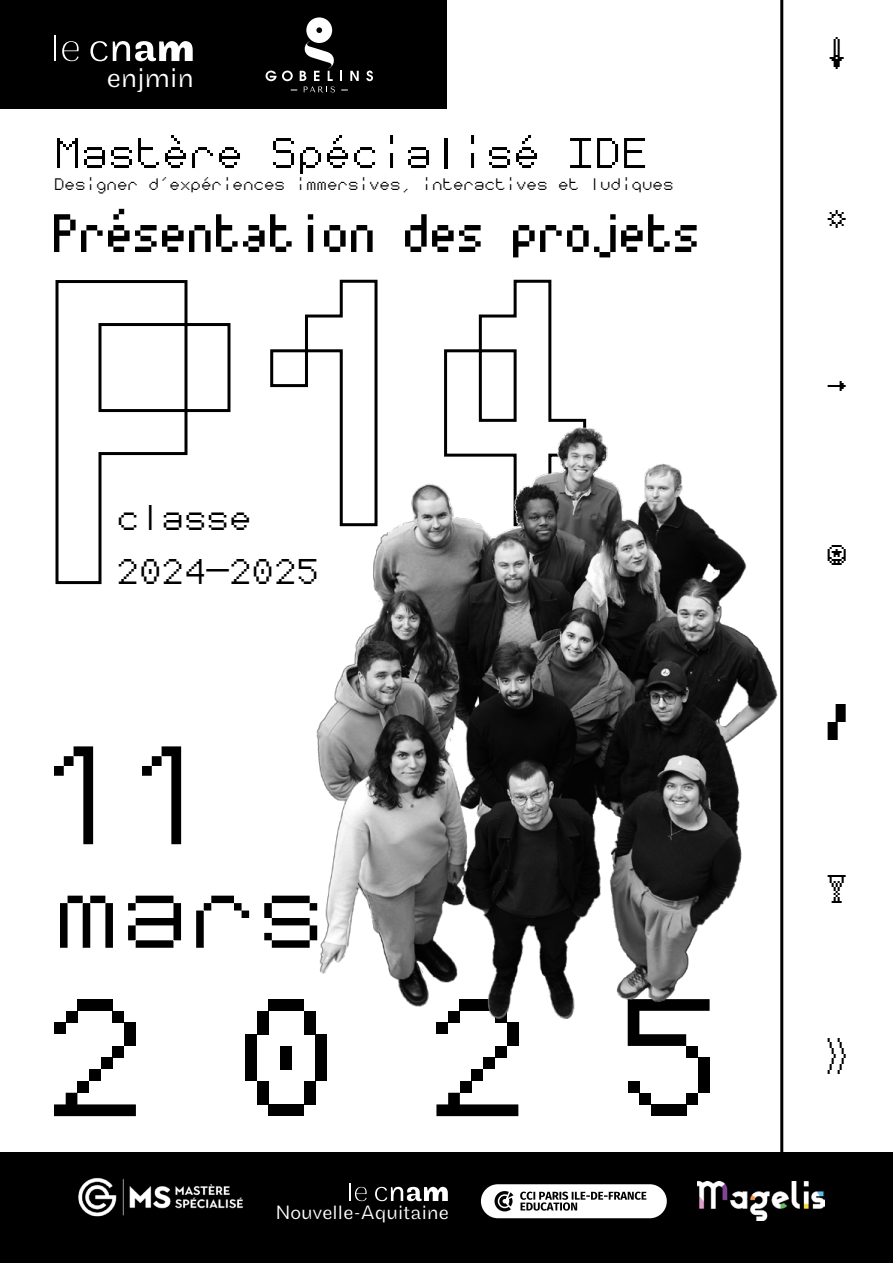
<style>
.page{position:relative;width:893px;height:1263px;background:#fff}
.page>*{position:absolute;margin:0;border:0;box-sizing:border-box;transform-origin:0 0}
.t1{font:54px "jgs 5";color:#000}
.t2{font:54px "jgs";color:#000}
.t3{font:45px "jgs";color:#000}
.t4{font:36px "jgs";color:#000}
.t5{font:300 28.35px "Maple";letter-spacing:.01em;color:#fff}
.t6{font:21px "jgs";color:#000}
.t7{font:300 20.1px "Maple";letter-spacing:.01em;color:#fff}
</style>
<div class="page">
<hr style="left:780px;top:0;width:3px;height:1263px;background:#000">
<div style="left:77px;top:999px;width:35px;height:12px;background:#000"></div>
<div style="left:112px;top:1011px;width:12px;height:11px;background:#000"></div>
<div style="left:124px;top:1022px;width:12px;height:24px;background:#000"></div>
<div style="left:112px;top:1046px;width:12px;height:12px;background:#000"></div>
<div style="left:101px;top:1058px;width:11px;height:11px;background:#000"></div>
<div style="left:89px;top:1069px;width:12px;height:12px;background:#000"></div>
<div style="left:77px;top:1081px;width:12px;height:12px;background:#000"></div>
<svg style="left:54px;top:1093px;width:82px;height:23px"></svg>
<div style="left:66px;top:1011px;width:11px;height:11px;background:#000"></div>
<div style="left:54px;top:1022px;width:12px;height:12px;background:#000"></div>
<div style="left:269px;top:999px;width:35px;height:12px;background:#000"></div>
<div style="left:315px;top:1034px;width:12px;height:47px;background:#000"></div>
<div style="left:304px;top:1081px;width:11px;height:23px;background:#000"></div>
<div style="left:269px;top:1104px;width:35px;height:12px;background:#000"></div>
<div style="left:257px;top:1081px;width:12px;height:23px;background:#000"></div>
<div style="left:245px;top:1034px;width:12px;height:47px;background:#000"></div>
<div style="left:257px;top:1011px;width:12px;height:23px;background:#000"></div>
<div style="left:280px;top:1046px;width:12px;height:23px;background:#000"></div>
<div style="left:507px;top:1022px;width:11px;height:24px;background:#000"></div>
<div style="left:495px;top:1046px;width:12px;height:12px;background:#000"></div>
<div style="left:483px;top:1058px;width:12px;height:11px;background:#000"></div>
<div style="left:472px;top:1069px;width:11px;height:12px;background:#000"></div>
<div style="left:460px;top:1081px;width:12px;height:12px;background:#000"></div>
<svg style="left:436px;top:1093px;width:82px;height:23px"></svg>
<svg style="left:628px;top:1034px;width:59px;height:12px"></svg>
<div style="left:686px;top:1046px;width:12px;height:12px;background:#000"></div>
<div style="left:698px;top:1058px;width:12px;height:35px;background:#000"></div>
<div style="left:686px;top:1093px;width:12px;height:11px;background:#000"></div>
<div style="left:651px;top:1104px;width:35px;height:12px;background:#000"></div>
<div style="left:639px;top:1093px;width:12px;height:11px;background:#000"></div>
<div style="left:628px;top:1081px;width:11px;height:12px;background:#000"></div>
<svg style="left:54px;top:746px;width:127px;height:98px"></svg>
<div style="left:0;top:0;width:446px;height:108px;background:#000"></div>
<div style="left:0;top:1152px;width:893px;height:111px;background:#000"></div>
<svg style="left:62px;top:41px;width:17px;height:20px"></svg>
<hr style="left:54px;top:36px;width:2px;height:25px;background:#fff">
<svg style="left:90px;top:41px;width:103px;height:20px"></svg>
<svg style="left:366px;top:71px;width:7px;height:10px"></svg>
<svg style="left:266px;top:17px;width:93px;height:75px"></svg>
<svg style="left:55px;top:280px;width:176px;height:305px"></svg>
<svg style="left:270px;top:279px;width:108px;height:142px"></svg>
<svg style="left:444px;top:279px;width:143px;height:142px"></svg>
<div style="left:479px;top:349px;width:38px;height:73px;border:3px solid #000"></div>
<img style="left:286px;top:421px;width:498px;height:613px">
<svg style="left:60px;top:896px;width:257px;height:52px"></svg>
<img style="left:697px;top:1181px;width:127px;height:40px">
<svg style="left:349px;top:1183px;width:18px;height:18px"></svg>
<svg style="left:375px;top:1187px;width:73px;height:14px"></svg>
<img style="left:78px;top:1178px;width:165px;height:39px">
<svg style="left:481px;top:1184px;width:186px;height:34px;background:#cdcdcd"></svg>
<p class="t5" style="left:107px;top:61px;width:89px">enjmin</p>
<p class="t2" style="left:54px;top:126px;width:595px">Mastère Spécialisé IDE</p>
<p class="t6" style="left:54px;top:173px;width:621px">Designer d'expériences immersives, interactives et ludiques</p>
<p class="t1" style="left:54px;top:203px;width:649px">Présentation des projets</p>
<p class="t3" style="left:117px;top:495px;width:137px">classe</p>
<p class="t3" style="left:117px;top:549px;width:204px">2024-2025</p>
<p class="t7" style="left:276px;top:1201px;width:175px">Nouvelle-Aquitaine</p>
<h3 class="t4" style="left:828px;top:35px;width:19px">♠</h3>
<h3 class="t4" style="left:828px;top:202px;width:19px">☼</h3>
<h3 class="t4" style="left:828px;top:369px;width:19px">→</h3>
<h3 class="t4" style="left:828px;top:536px;width:19px">♦</h3>
<h3 class="t4" style="left:828px;top:704px;width:19px">▞</h3>
<h3 class="t4" style="left:828px;top:871px;width:19px">♥</h3>
<h3 class="t4" style="left:828px;top:1038px;width:19px">»</h3>
</div>
